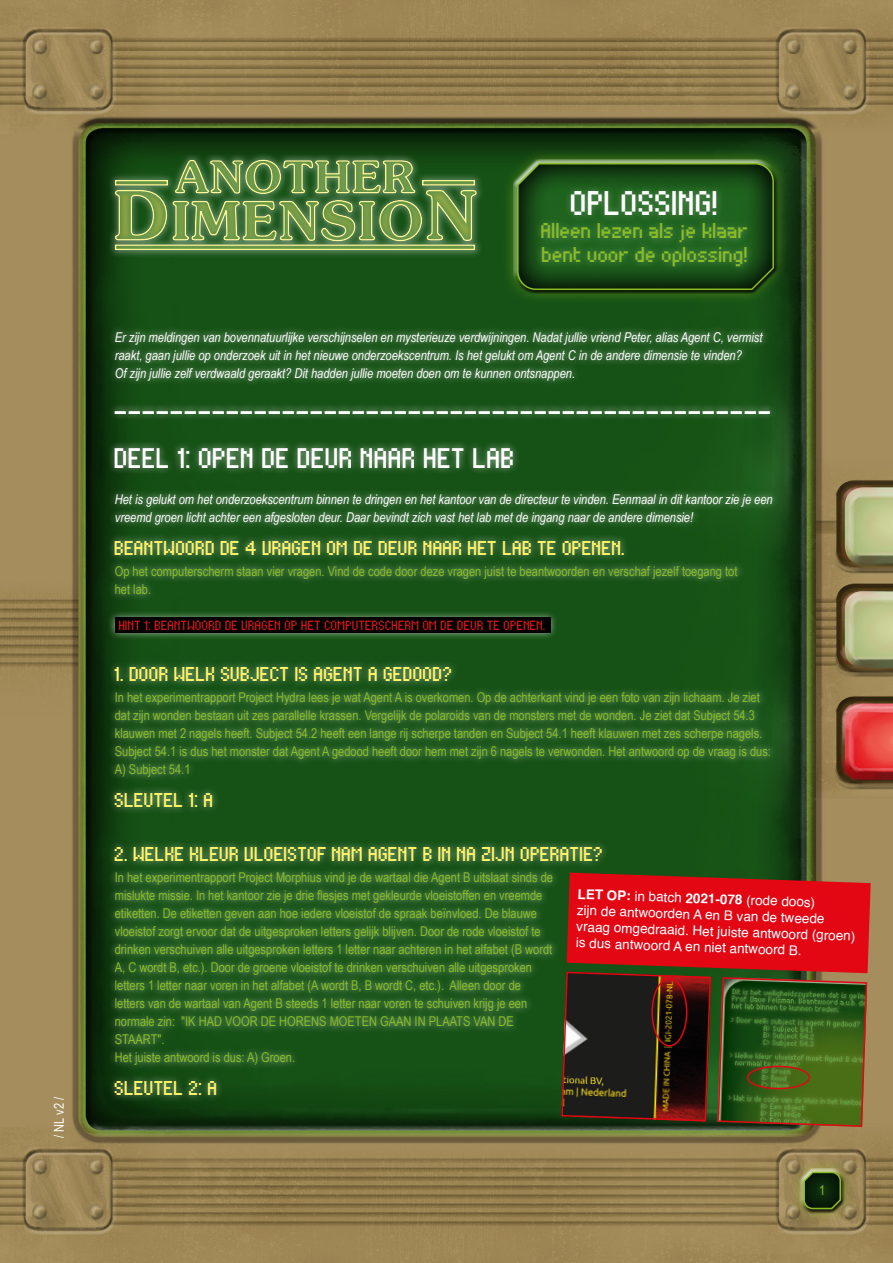
<style>
.page{position:relative;width:893px;height:1263px;background:#fff}
.page>*{position:absolute;margin:0;border:0;box-sizing:border-box;transform-origin:0 0}
.t1{font:30.75px "Peepo";color:#fff}
.t2{font:25.5px/54px "Peepo";color:#fff}
.t3{font:19.2px/23.1px "Peepo";color:#89bd24}
.t4{font:18px "Peepo";color:#fff265}
.t5{font:13.5px/18px "Arial Narrow";color:#89bd24}
.t6{font:italic 13.5px/18px "Arial Narrow";color:#fff}
.t7{font:13.5px/16.2px "Helvetica";color:#fff}
.t8{font:13.5px "Arial Narrow";color:#fff}
.t9{font:12px "Peepo";color:#cd1719}
.s1{font-weight:700}
</style>
<div class="page">
<img style="left:0;top:0;width:893px;height:1263px">
<div style="left:787px;top:1155px;width:70px;height:71px;background:#89bd24;opacity:.75"></div>
<div style="left:801px;top:1174px;width:45px;height:40px;background:#000;opacity:.75"></div>
<svg style="left:791px;top:1162px;width:62px;height:48px"></svg>
<svg style="left:803px;top:1170px;width:39px;height:40px;background:#2e4319"></svg>
<div style="left:501px;top:147px;width:289px;height:160px;background:#89bd24;opacity:.75"></div>
<div style="left:516px;top:169px;width:262px;height:126px;background:#000;opacity:.75"></div>
<svg style="left:502px;top:154px;width:284px;height:137px;background:#2e5e22"></svg>
<svg style="left:516px;top:162px;width:259px;height:129px;background:#255b20"></svg>
<div style="left:107px;top:152px;width:378px;height:107px;background:#fff;opacity:.34"></div>
<svg style="left:114px;top:159px;width:364px;height:92px;background:#678e4b"></svg>
<div style="left:107px;top:325px;width:673px;height:777px;background:#fff;opacity:.6"></div>
<div style="left:115px;top:618px;width:435px;height:15px;background:#000"></div>
<svg style="left:567px;top:873px;width:304px;height:100px;background:#d10e14"></svg>
<img style="left:561px;top:972px;width:150px;height:149px">
<div style="left:561px;top:972px;width:150px;height:149px;border:2px solid #e30613;border-radius:5px"></div>
<img style="left:717px;top:977px;width:150px;height:150px">
<div style="left:717px;top:977px;width:150px;height:150px;border:2px solid #e30613;border-radius:5px"></div>
<div style="left:747px;top:1066px;width:63px;height:23px;border:2px solid #e30613;border-radius:50%"></div>
<div style="left:651px;top:978px;width:36px;height:68px;border:2px solid #e30613;border-radius:50%"></div>
<p class="t8" style="left:49px;top:1138px;width:42px;rotate:-90deg">/ NL v2 /</p>
<h1 class="t1" style="left:571px;top:178px;width:150px">OPLOSSING!</h1>
<h3 class="t3" style="left:542px;top:217px;width:209px">Alleen lezen als je klaar bent voor de oplossing!</h3>
<p class="t6" style="left:115px;top:328px;width:649px">Er zijn meldingen van bovennatuurlijke verschijnselen en mysterieuze verdwijningen. Nadat jullie vriend Peter, alias Agent C, vermist raakt, gaan jullie op onderzoek uit in het nieuwe onderzoekscentrum. Is het gelukt om Agent C in de andere dimensie te vinden?<br>Of zijn jullie zelf verdwaald geraakt? Dit hadden jullie moeten doen om te kunnen ontsnappen.</p>
<h2 class="t2" style="left:115px;top:374px;width:659px">_______________________________________________<br>DEEL 1: OPEN DE DEUR NAAR HET LAB</h2>
<p class="t6" style="left:115px;top:490px;width:659px">Het is gelukt om het onderzoekscentrum binnen te dringen en het kantoor van de directeur te vinden. Eenmaal in dit kantoor zie je een vreemd groen licht achter een afgesloten deur. Daar bevindt zich vast het lab met de ingang naar de andere dimensie!</p>
<h3 class="t4" style="left:115px;top:533px;width:512px">BEANTWOORD DE 4 VRAGEN OM DE DEUR NAAR HET LAB TE OPENEN.</h3>
<p class="t5" style="left:115px;top:562px;width:624px">Op het computerscherm staan vier vragen. Vind de code door deze vragen juist te beantwoorden en verschaf jezelf toegang tot het lab.</p>
<p class="t9" style="left:119px;top:615px;width:428px">HINT 1: BEANTWOORD DE VRAGEN OP HET COMPUTERSCHERM OM DE DEUR TE OPENEN.</p>
<h3 class="t4" style="left:115px;top:659px;width:340px">1. DOOR WELK SUBJECT IS AGENT A GEDOOD?</h3>
<p class="t5" style="left:115px;top:688px;width:658px">In het experimentrapport Project Hydra lees je wat Agent A is overkomen. Op de achterkant vind je een foto van zijn lichaam. Je ziet dat zijn wonden bestaan uit zes parallelle krassen. Vergelijk de polaroids van de monsters met de wonden. Je ziet dat Subject 54.3 klauwen met 2 nagels heeft. Subject 54.2 heeft een lange rij scherpe tanden en Subject 54.1 heeft klauwen met zes scherpe nagels.<br>Subject 54.1 is dus het monster dat Agent A gedood heeft door hem met zijn 6 nagels te verwonden. Het antwoord op de vraag is dus:<br>A) Subject 54.1</p>
<h3 class="t4" style="left:115px;top:785px;width:101px">SLEUTEL 1: A</h3>
<h3 class="t4" style="left:115px;top:839px;width:490px">2. WELKE KLEUR VLOEISTOF NAM AGENT B IN NA ZIJN OPERATIE?</h3>
<p class="t5" style="left:115px;top:868px;width:440px">In het experimentrapport Project Morphius vind je de wartaal die Agent B uitslaat sinds de mislukte missie. In het kantoor zie je drie flesjes met gekleurde vloeistoffen en vreemde etiketten. De etiketten geven aan hoe iedere vloeistof de spraak beïnvloed. De blauwe vloeistof zorgt ervoor dat de uitgesproken letters gelijk blijven. Door de rode vloeistof te drinken verschuiven alle uitgesproken letters 1 letter naar achteren in het alfabet (B wordt A, C wordt B, etc.). Door de groene vloeistof te drinken verschuiven alle uitgesproken letters 1 letter naar voren in het alfabet (A wordt B, B wordt C, etc.). Alleen door de letters van de wartaal van Agent B steeds 1 letter naar voren te schuiven krijg je een normale zin: "IK HAD VOOR DE HORENS MOETEN GAAN IN PLAATS VAN DE STAART".<br>Het juiste antwoord is dus: A) Groen.</p>
<h3 class="t4" style="left:115px;top:1073px;width:105px">SLEUTEL 2: A</h3>
<p class="t7" style="left:578px;top:886px;width:281px;rotate:2deg"><span class="s1">LET OP:</span> in batch <span class="s1">2021-078</span> (rode doos)<br>zijn de antwoorden A en B van de tweede vraag omgedraaid. Het juiste antwoord (groen) is dus antwoord A en niet antwoord B.</p>
<p class="t5" style="left:819px;top:1181px;width:8px">1</p>
</div>
